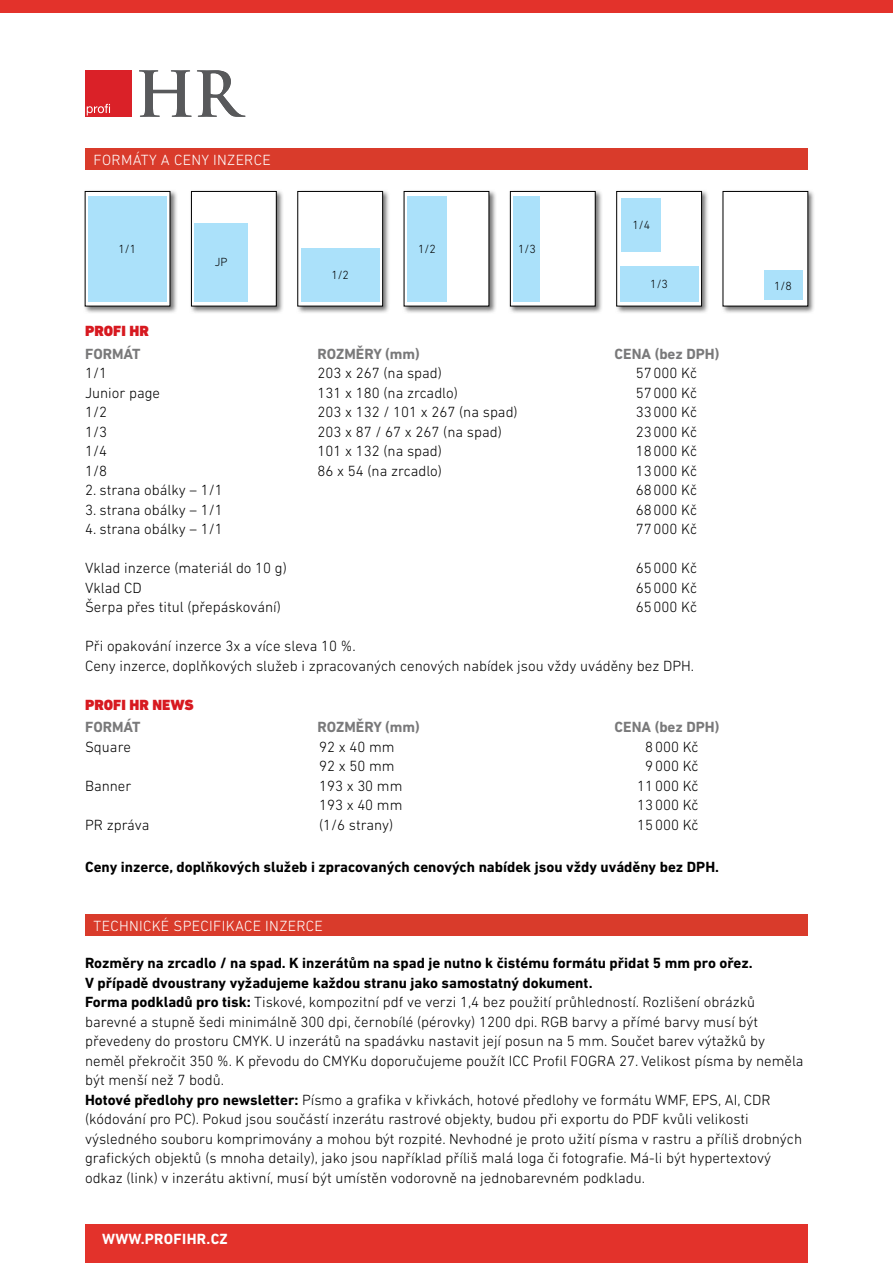
<style>
.page{position:relative;width:893px;height:1263px;background:#fff}
.page>*{position:absolute;margin:0;border:0;box-sizing:border-box;transform-origin:0 0}
.t1{font:300 15px/19.5px "DIN Next LT Pro";color:#000}
.t2{font:700 15px "DIN Next LT Pro";color:#000}
.t3{font:700 15px "DIN Next LT Pro";color:#79797a}
.t4{font:300 15px "DIN Next LT Pro";letter-spacing:.02em;color:#fff}
.t5{font:900 15px "DIN Next LT Pro";color:#d71920}
.t6{font:700 15px "DIN Next LT Pro";letter-spacing:.02em;color:#fff}
.t7{font:300 12px "DIN Next LT Pro";color:#000}
.s1{font-weight:700}
</style>
<div class="page">
<div style="left:85px;top:149px;width:723px;height:21px;background:#d93b2b"></div>
<div style="left:83px;top:190px;width:95px;height:124px;background:#000;opacity:.55"></div>
<svg style="left:87px;top:193px;width:81px;height:111px"></svg>
<div style="left:88px;top:196px;width:78px;height:105px;background:#abe1fa"></div>
<div style="left:402px;top:190px;width:95px;height:124px;background:#000;opacity:.55"></div>
<div style="left:404px;top:191px;width:85px;height:115px;background:#fff"></div>
<div style="left:296px;top:190px;width:94px;height:124px;background:#000;opacity:.55"></div>
<div style="left:298px;top:191px;width:85px;height:115px;background:#fff"></div>
<div style="left:298px;top:191px;width:85px;height:115px;border:1px solid #000"></div>
<div style="left:407px;top:196px;width:39px;height:105px;background:#abe1fa"></div>
<div style="left:190px;top:190px;width:94px;height:124px;background:#000;opacity:.55"></div>
<div style="left:191px;top:191px;width:85px;height:115px;background:#fff"></div>
<div style="left:191px;top:191px;width:85px;height:115px;border:1px solid #000"></div>
<div style="left:301px;top:248px;width:78px;height:53px;background:#abe1fa"></div>
<div style="left:195px;top:223px;width:53px;height:78px;background:#abe1fa"></div>
<div style="left:509px;top:190px;width:94px;height:124px;background:#000;opacity:.55"></div>
<div style="left:510px;top:191px;width:85px;height:115px;background:#fff"></div>
<div style="left:510px;top:191px;width:85px;height:115px;border:1px solid #000"></div>
<div style="left:721px;top:190px;width:95px;height:124px;background:#000;opacity:.55"></div>
<div style="left:723px;top:191px;width:85px;height:115px;background:#fff"></div>
<div style="left:615px;top:190px;width:94px;height:124px;background:#000;opacity:.55"></div>
<div style="left:617px;top:191px;width:84px;height:115px;background:#fff"></div>
<div style="left:617px;top:191px;width:85px;height:115px;border:1px solid #000"></div>
<div style="left:764px;top:271px;width:38px;height:29px;background:#abe1fa"></div>
<div style="left:622px;top:198px;width:39px;height:53px;background:#abe1fa"></div>
<div style="left:620px;top:266px;width:78px;height:35px;background:#abe1fa"></div>
<div style="left:514px;top:196px;width:26px;height:105px;background:#abe1fa"></div>
<div style="left:85px;top:914px;width:723px;height:21px;background:#d93b2b"></div>
<div style="left:85px;top:1225px;width:723px;height:38px;background:#e3322b"></div>
<div style="left:0;top:0;width:893px;height:13px;background:#e3322b"></div>
<svg style="left:139px;top:70px;width:106px;height:47px"></svg>
<div style="left:85px;top:70px;width:47px;height:47px;background:#da2128"></div>
<svg style="left:87px;top:104px;width:23px;height:12px"></svg>
<p class="t4" style="left:94px;top:151px;width:10px">for</p>
<p class="t4" style="left:121px;top:151px;width:116px">máty a ceny inzerce</p>
<p class="t7" style="left:119px;top:242px;width:19px">1/1</p>
<p class="t7" style="left:418px;top:242px;width:19px">1/2</p>
<p class="t7" style="left:331px;top:268px;width:19px">1/2</p>
<p class="t7" style="left:215px;top:255px;width:14px">JP</p>
<p class="t7" style="left:518px;top:242px;width:19px">1/3</p>
<p class="t7" style="left:632px;top:218px;width:19px">1/4</p>
<p class="t7" style="left:650px;top:277px;width:19px">1/3</p>
<p class="t5" style="left:85px;top:322px;width:64px">PROFI HR</p>
<p class="t3" style="left:85px;top:345px;width:57px">formát</p>
<p class="t3" style="left:318px;top:345px;width:104px">rozměry (mm)</p>
<p class="t3" style="left:615px;top:345px;width:106px">cena (bez DPH)</p>
<p class="t1" style="left:85px;top:363px;width:24px">1/1</p>
<p class="t1" style="left:318px;top:363px;width:126px">203 x 267 (na spad)</p>
<p class="t1" style="left:636px;top:363px;width:63px">57000 Kč</p>
<p class="t1" style="left:85px;top:383px;width:77px">Junior page</p>
<p class="t1" style="left:318px;top:383px;width:142px">131 x 180 (na zrcadlo)</p>
<p class="t1" style="left:636px;top:383px;width:63px">57000 Kč</p>
<p class="t1" style="left:85px;top:402px;width:24px">1/2</p>
<p class="t1" style="left:318px;top:402px;width:202px">203 x 132 / 101 x 267 (na spad)</p>
<p class="t1" style="left:636px;top:402px;width:63px">33000 Kč</p>
<p class="t1" style="left:85px;top:422px;width:24px">1/3</p>
<p class="t1" style="left:318px;top:422px;width:186px">203 x 87 / 67 x 267 (na spad)</p>
<p class="t1" style="left:636px;top:422px;width:63px">23000 Kč</p>
<p class="t1" style="left:85px;top:441px;width:24px">1/4</p>
<p class="t1" style="left:318px;top:441px;width:126px">101 x 132 (na spad)</p>
<p class="t1" style="left:636px;top:441px;width:63px">18000 Kč</p>
<p class="t1" style="left:85px;top:461px;width:24px">1/8</p>
<p class="t1" style="left:318px;top:461px;width:126px">86 x 54 (na zrcadlo)</p>
<p class="t1" style="left:636px;top:461px;width:63px">13000 Kč</p>
<p class="t1" style="left:85px;top:480px;width:139px">2. strana obálky – 1/1</p>
<p class="t1" style="left:636px;top:480px;width:63px">68000 Kč</p>
<p class="t1" style="left:85px;top:500px;width:139px">3. strana obálky – 1/1</p>
<p class="t1" style="left:636px;top:500px;width:63px">68000 Kč</p>
<p class="t1" style="left:85px;top:519px;width:139px">4. strana obálky – 1/1</p>
<p class="t1" style="left:636px;top:519px;width:63px">77000 Kč</p>
<p class="t1" style="left:85px;top:558px;width:203px">Vklad inzerce (materiál do 10 g)</p>
<p class="t1" style="left:636px;top:558px;width:63px">65000 Kč</p>
<p class="t1" style="left:85px;top:578px;width:58px">Vklad CD</p>
<p class="t1" style="left:636px;top:578px;width:63px">65000 Kč</p>
<p class="t1" style="left:85px;top:597px;width:197px">Šerpa přes titul (přepáskování)</p>
<p class="t1" style="left:636px;top:597px;width:63px">65000 Kč</p>
<p class="t1" style="left:85px;top:636px;width:611px">Při opakování inzerce 3x a více sleva 10 %.<br>Ceny inzerce, doplňkových služeb i zpracovaných cenových nabídek jsou vždy uváděny bez DPH.</p>
<p class="t5" style="left:85px;top:696px;width:110px">PROFI HR NEWS</p>
<p class="t3" style="left:85px;top:718px;width:57px">formát</p>
<p class="t3" style="left:318px;top:718px;width:104px">rozměry (mm)</p>
<p class="t3" style="left:615px;top:718px;width:106px">cena (bez DPH)</p>
<p class="t1" style="left:85px;top:737px;width:47px">Square</p>
<p class="t1" style="left:319px;top:737px;width:77px">92 x 40 mm</p>
<p class="t1" style="left:645px;top:737px;width:55px">8000 Kč</p>
<p class="t1" style="left:319px;top:756px;width:77px">92 x 50 mm</p>
<p class="t1" style="left:645px;top:756px;width:55px">9000 Kč</p>
<p class="t1" style="left:85px;top:776px;width:48px">Banner</p>
<p class="t1" style="left:319px;top:776px;width:85px">193 x 30 mm</p>
<p class="t1" style="left:637px;top:776px;width:63px">11000 Kč</p>
<p class="t1" style="left:319px;top:795px;width:85px">193 x 40 mm</p>
<p class="t1" style="left:637px;top:795px;width:63px">13000 Kč</p>
<p class="t1" style="left:85px;top:815px;width:66px">PR zpráva</p>
<p class="t1" style="left:319px;top:815px;width:76px">(1/6 strany)</p>
<p class="t1" style="left:637px;top:815px;width:63px">15000 Kč</p>
<p class="t2" style="left:85px;top:858px;width:636px">Ceny inzerce, doplňkových služeb i zpracovaných cenových nabídek jsou vždy uváděny bez DPH.</p>
<p class="t4" style="left:94px;top:917px;width:10px">tech</p>
<p class="t4" style="left:129px;top:917px;width:54px">nické specifikace</p>
<p class="t4" style="left:265px;top:917px;width:24px">inzerce</p>
<p class="t7" style="left:774px;top:279px;width:19px">1/8</p>
<p class="t1" style="left:85px;top:953px;width:720px"><span class="s1">Rozměry na zrcadlo / na spad. K inzerátům na spad je nutno k čistému formátu přidat 5 mm pro ořez.<br>V případě dvoustrany vyžadujeme každou stranu jako samostatný dokument.<br>Forma podkladů pro tisk:</span> Tiskové, kompozitní pdf ve verzi 1,4 bez použití průhledností. Rozlišení obrázků barevné a stupně šedi minimálně 300 dpi, černobílé (pérovky) 1200 dpi. RGB barvy a přímé barvy musí být převedeny do prostoru CMYK. U inzerátů na spadávku nastavit její posun na 5 mm. Součet barev výtažků by neměl překročit 350 %. K převodu do CMYKu doporučujeme použít ICC Profil FOGRA 27. Velikost písma by neměla být menší než 7 bodů.<br><span class="s1">Hotové předlohy pro newsletter:</span> Písmo a grafika v křivkách, hotové předlohy ve formátu WM F, EPS, AI, CDR (kódování pro PC). Pokud jsou součástí inzerátu rastrové objekty, budou při exportu do PDF kvůli velikosti výsledného souboru komprimovány a mohou být rozpité. Nevhodné je proto užití písma v rastru a příliš drobných grafických objektů (s mnoha detaily), jako jsou například příliš malá loga či fotografie. M á-li být hypertextový odkaz (link) v inzerátu aktivní, musí být umístěn vodorovně na jednobarevném podkladu.</p>
<p class="t6" style="left:102px;top:1230px;width:53px">www.pro</p>
<p class="t6" style="left:174px;top:1230px;width:56px">fihr.cz</p>
</div>
